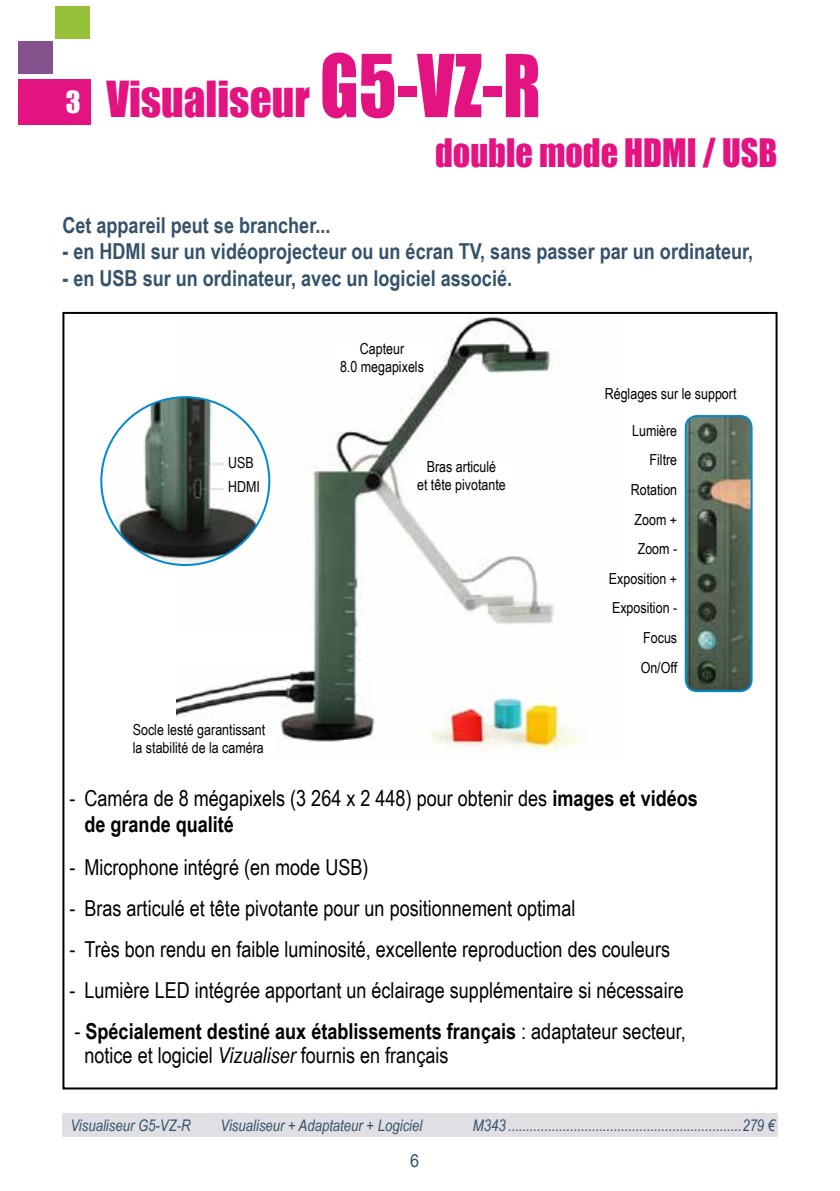
<style>
.page{position:relative;width:840px;height:1191px;background:#fff}
.page>*{position:absolute;margin:0;border:0;box-sizing:border-box;transform-origin:0 0}
.t1{font:45.6px "Impact";color:#e41382;scale:.95 1}
.t2{font:36px "Impact";color:#e41382;scale:.95 1}
.t3{font:28px "Impact";color:#fff}
.t4{font:22px/26.4px "Arial Narrow";color:#000}
.t5{font:700 22px "Arial Narrow";color:#34526a}
.t6{font:18px "Arial";color:#34526a;scale:.9 1}
.t7{font:italic 16px "Arial Narrow";color:#34526a}
.t8{font:15.2px/29.6px "Arial Narrow";color:#000;text-align:center}
.s1{font-size:80px}
.s2{font-weight:700}
.s3{font-style:italic}
</style>
<div class="page">
<div style="left:18px;top:79px;width:72px;height:46px;background:#e41382"></div>
<div style="left:18px;top:42px;width:35px;height:32px;background:#85528e"></div>
<div style="left:55px;top:7px;width:35px;height:32px;background:#96c037"></div>
<div style="left:62px;top:1113px;width:715px;height:24px;background:#dfdfe4"></div>
<img style="left:176px;top:317px;width:406px;height:435px">
<div style="left:176px;top:633px;width:138px;height:32px;background:#fff"></div>
<div style="left:331px;top:343px;width:101px;height:29px;background:#fff"></div>
<div style="left:411px;top:461px;width:100px;height:29px;background:#fff"></div>
<div style="left:133px;top:720px;width:141px;height:36px;background:#fff"></div>
<img style="left:101px;top:397px;width:168px;height:168px;border-radius:84px">
<div style="left:224px;top:457px;width:38px;height:35px;background:#fff"></div>
<img style="left:687px;top:416px;width:64px;height:275px">
<div style="left:684px;top:415px;width:68px;height:277px;border:2px solid #008acf;border-radius:11px"></div>
<p class="t3" style="left:66px;top:80px;width:16px">3</p>
<h1 class="t1" style="left:106px;top:64px;width:458px">Visualiseur <span class="s1">G5-VZ-R</span></h1>
<h2 class="t2" style="left:435px;top:125px;width:361px">double mode HDMI / USB</h2>
<p class="t5" style="left:62px;top:208px;width:269px">Cet appareil peut se brancher...</p>
<p class="t5" style="left:62px;top:235px;width:692px">- en HDMI sur un vidéoprojecteur ou un écran TV, sans passer par un ordinateur,</p>
<p class="t5" style="left:62px;top:261px;width:451px">- en USB sur un ordinateur, avec un logiciel associé.</p>
<p class="t8" style="left:228px;top:450px;width:33px;line-height:24px;text-align:left">USB<br>HDMI</p>
<p class="t8" style="left:340px;top:339px;width:85px;line-height:18.2px">Capteur<br>8.0 megapixels</p>
<p class="t8" style="left:417px;top:457px;width:90px;line-height:18.2px">Bras articulé<br>et tête pivotante</p>
<p class="t8" style="left:133px;top:719px;width:134px;line-height:18.2px;text-align:left">Socle lesté garantissant la stabilité de la caméra</p>
<p class="t8" style="left:604px;top:378px;width:133px">Réglages sur le support</p>
<p class="t8" style="left:608px;top:415px;width:70px;text-align:right">Lumière<br>Filtre<br>Rotation<br>Zoom +<br>Zoom -<br>Exposition +<br>Exposition -<br>Focus<br>On/Off</p>
<p class="t4" style="left:84px;top:783px;width:614px;text-indent:-15px">- Caméra de 8 mégapixels (3 264 x 2 448) pour obtenir des <span class="s2">images et vidéos de grande qualité</span></p>
<p class="t4" style="left:69px;top:853px;width:300px">- Microphone intégré (en mode USB)</p>
<p class="t4" style="left:69px;top:894px;width:507px">- Bras articulé et tête pivotante pour un positionnement optimal</p>
<p class="t4" style="left:69px;top:935px;width:601px">- Très bon rendu en faible luminosité, excellente reproduction des couleurs</p>
<p class="t4" style="left:69px;top:976px;width:615px">- Lumière LED intégrée apportant un éclairage supplémentaire si nécessaire</p>
<p class="t4" style="left:84px;top:1019px;width:602px;line-height:24px;text-indent:-10px">- <span class="s2">Spécialement destiné aux établissements français</span> : adaptateur secteur, notice et logiciel <span class="s3">Vizualiser</span> fournis en français</p>
<p class="t7" style="left:70px;top:1114px;width:121px">Visualiseur G5-VZ-R</p>
<p class="t7" style="left:220px;top:1114px;width:203px">Visualiseur + Adaptateur + Logiciel</p>
<p class="t7" style="left:472px;top:1114px;width:303px">M343 ................................................................279 €</p>
<p class="t6" style="left:410px;top:1149px;width:12px">6</p>
</div>
